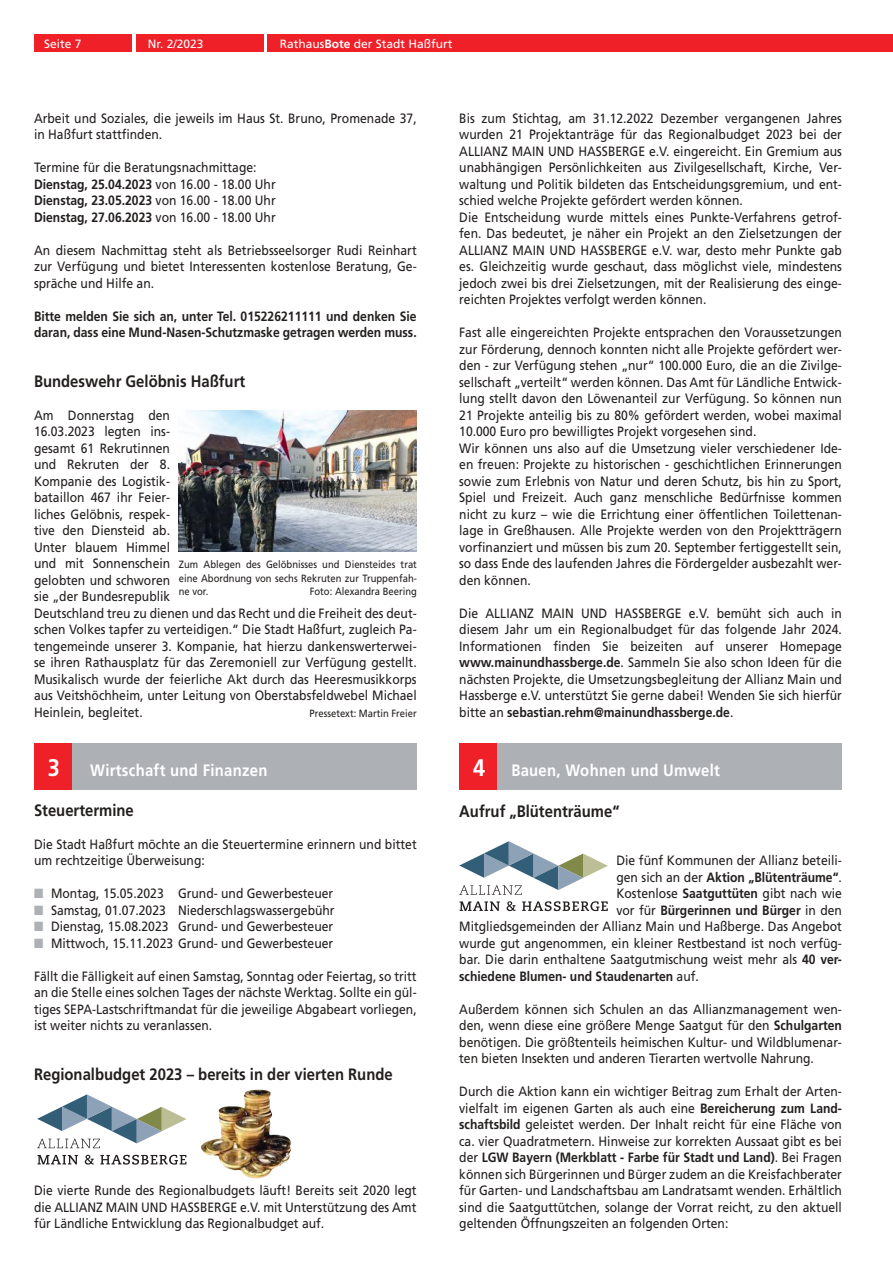
<style>
.page{position:relative;width:893px;height:1263px;background:#fff}
.page>*{position:absolute;margin:0;border:0;box-sizing:border-box;transform-origin:0 0}
.t1{font:700 24px "Frutiger";color:#fff;scale:.9 1}
.t2{font:700 16.5px "Frutiger";color:#241f1f;scale:.9 1}
.t3{font:700 16.5px "Frutiger";letter-spacing:.02em;color:#fff;scale:.9 1}
.t4{font:13.5px/16.5px "Frutiger";color:#241f1f;scale:.9 1}
.t5{font:700 13.5px/16.5px "Frutiger";color:#241f1f;scale:.9 1}
.t6{font:12px "Frutiger";color:#fff}
.t7{font:10.5px/13.5px "Frutiger";color:#241f1f;text-align:justify;scale:.9 1}
.s1{font-weight:700}
.s2{color:#adb0b5}
.s3{font-size:24px}
.s4{font-weight:400}
</style>
<div class="page">
<div style="left:34px;top:34px;width:98px;height:17px;background:#f02029"></div>
<div style="left:136px;top:34px;width:128px;height:17px;background:#f02029"></div>
<div style="left:268px;top:34px;width:625px;height:17px;background:#f02029"></div>
<div style="left:34px;top:743px;width:38px;height:47px;background:#f02029"></div>
<div style="left:72px;top:743px;width:345px;height:47px;background:#adb0b5"></div>
<img style="left:179px;top:410px;width:238px;height:141px">
<svg style="left:37px;top:1094px;width:150px;height:54px"></svg>
<svg style="left:37px;top:1155px;width:41px;height:9px"></svg>
<svg style="left:85px;top:1155px;width:9px;height:9px"></svg>
<svg style="left:100px;top:1155px;width:87px;height:9px"></svg>
<img style="left:200px;top:1089px;width:91px;height:90px">
<div style="left:459px;top:743px;width:38px;height:47px;background:#f02029"></div>
<div style="left:497px;top:743px;width:345px;height:47px;background:#adb0b5"></div>
<svg style="left:459px;top:841px;width:149px;height:54px"></svg>
<svg style="left:460px;top:901px;width:40px;height:10px"></svg>
<svg style="left:507px;top:901px;width:8px;height:10px"></svg>
<svg style="left:522px;top:901px;width:86px;height:10px"></svg>
<p class="t6" style="left:44px;top:37px;width:39px">Seite 7</p>
<p class="t6" style="left:148px;top:37px;width:57px">Nr. 2/2023</p>
<p class="t6" style="left:280px;top:37px;width:174px">Rathaus<span class="s1">Bote</span> der Stadt Haßfurt</p>
<p class="t4" style="left:34px;top:110px;width:427px">Arbeit und Soziales, die jeweils im Haus St. Bruno, Promenade 37, in Haßfurt stattfinden.</p>
<p class="t4" style="left:34px;top:159px;width:270px">Termine für die Beratungsnachmittage:<br><span class="s1">Dienstag, 25.04.2023</span> von 16.00 - 18.00 Uhr <span class="s1">Dienstag, 23.05.2023</span> von 16.00 - 18.00 Uhr <span class="s1">Dienstag, 27.06.2023</span> von 16.00 - 18.00 Uhr</p>
<p class="t4" style="left:34px;top:242px;width:427px;text-align:justify">An diesem Nachmittag steht als Betriebsseelsorger Rudi Reinhart zur Verfügung und bietet Interessenten kostenlose Beratung, Ge&shy;spräche und Hilfe an.</p>
<p class="t5" style="left:34px;top:308px;width:427px">Bitte melden Sie sich an, unter Tel. 015226211111 und denken Sie daran, dass eine Mund-Nasen-Schutzmaske getragen werden muss.</p>
<p class="t2" style="left:34px;top:371px;width:236px">Bundeswehr Gelöbnis Haßfurt</p>
<p class="t4" style="left:34px;top:407px;width:427px">Am Donnerstag den<br>16.03.2023 legten ins-<br>gesamt 61 Rekrutinnen<br>und Rekruten der 8.<br>Kompanie des Logistik-<br>bataillon 467 ihr Feier-<br>liches Gelöbnis, respek-<br>tive den Diensteid ab.<br>Unter blauem Himmel<br>und mit Sonnenschein<br>gelobten und schworen<br>sie „der Bundesrepublik<br>Deutschland treu zu dienen und das Recht und die Freiheit des deut&shy;schen Volkes tapfer zu verteidigen.“ Die Stadt Haßfurt, zugleich Pa&shy;tengemeinde unserer 3. Kompanie, hat hierzu dankenswerterwei&shy;se ihren Rathausplatz für das Zeremoniell zur Verfügung gestellt.<br>Musikalisch wurde der feierliche Akt durch das Heeresmusikkorps aus Veitshöchheim, unter Leitung von Oberstabsfeldwebel Michael Heinlein, begleitet.</p>
<p class="t7" style="left:179px;top:558px;width:266px">Zum Ablegen des Gelöbnisses und Diensteides trat eine Abordnung von sechs Rekruten zur Truppenfah&shy;ne vor.</p>
<p class="t7" style="left:310px;top:585px;width:121px">Foto: Alexandra Beering</p>
<p class="t7" style="left:310px;top:706px;width:121px">Pressetext: Martin Freier</p>
<h1 class="t1" style="left:48px;top:753px;width:15px">3</h1>
<p class="t3" style="left:90px;top:760px;width:199px">Wirtschaft und Finanzen</p>
<p class="t2" style="left:34px;top:800px;width:112px">Steuertermine</p>
<p class="t4" style="left:34px;top:836px;width:427px">Die Stadt Haßfurt möchte an die Steuertermine erinnern und bittet um rechtzeitige Überweisung:</p>
<p class="t4" style="left:34px;top:885px;width:334px"><span class="s2">■</span> Montag, 15.05.2023 Grund- und Gewerbesteuer</p>
<p class="t4" style="left:34px;top:902px;width:336px"><span class="s2">■</span> Samstag, 01.07.2023 Niederschlagswassergebühr</p>
<p class="t4" style="left:34px;top:918px;width:334px"><span class="s2">■</span> Dienstag, 15.08.2023 Grund- und Gewerbesteuer</p>
<p class="t4" style="left:34px;top:935px;width:334px"><span class="s2">■</span> Mittwoch, 15.11.2023 Grund- und Gewerbesteuer</p>
<p class="t4" style="left:34px;top:968px;width:427px;text-align:justify">Fällt die Fälligkeit auf einen Samstag, Sonntag oder Feiertag, so tritt an die Stelle eines solchen Tages der nächste Werktag. Sollte ein gül&shy;tiges SEPA-Lastschriftmandat für die jeweilige Abgabeart vorliegen, ist weiter nichts zu veranlassen.</p>
<p class="t2" style="left:34px;top:1064px;width:400px">Regionalbudget 2023 – bereits in der vierten Runde</p>
<p class="t4" style="left:34px;top:1182px;width:427px;text-align:justify">Die vierte Runde des Regionalbudgets läuft! Bereits seit 2020 legt die ALLIANZ MAIN UND HASSBERGE e.V. mit Unterstützung des Amt für Ländliche Entwicklung das Regionalbudget auf.</p>
<p class="t4" style="left:459px;top:110px;width:427px">Bis zum Stichtag, am 31.12.2022 Dezember vergangenen Jahres wurden 21 Projektanträge für das Regionalbudget 2023 bei der ALLIANZ MAIN UND HASSBERGE e.V. eingereicht. Ein Gremium aus unabhängigen Persönlichkeiten aus Zivilgesellschaft, Kirche, Ver&shy;waltung und Politik bildeten das Entscheidungsgremium, und ent&shy;schied welche Projekte gefördert werden können.<br>Die Entscheidung wurde mittels eines Punkte-Verfahrens getrof&shy;fen. Das bedeutet, je näher ein Projekt an den Zielsetzungen der ALLIANZ MAIN UND HASSBERGE e.V. war, desto mehr Punkte gab es. Gleichzeitig wurde geschaut, dass möglichst viele, mindestens jedoch zwei bis drei Zielsetzungen, mit der Realisierung des einge&shy;reichten Projektes verfolgt werden können.</p>
<p class="t4" style="left:459px;top:324px;width:427px">Fast alle eingereichten Projekte entsprachen den Voraussetzungen zur Förderung, dennoch konnten nicht alle Projekte gefördert wer&shy;den - zur Verfügung stehen „nur“ 100.000 Euro, die an die Zivilge&shy;sellschaft „verteilt“ werden können. Das Amt für Ländliche Entwick&shy;lung stellt davon den Löwenanteil zur Verfügung. So können nun 21 Projekte anteilig bis zu 80% gefördert werden, wobei maximal 10.000 Euro pro bewilligtes Projekt vorgesehen sind.<br>Wir können uns also auf die Umsetzung vieler verschiedener Ide&shy;en freuen: Projekte zu historischen - geschichtlichen Erinnerungen sowie zum Erlebnis von Natur und deren Schutz, bis hin zu Sport, Spiel und Freizeit. Auch ganz menschliche Bedürfnisse kommen nicht zu kurz – wie die Errichtung einer öffentlichen Toilettenan&shy;lage in Greßhausen. Alle Projekte werden von den Projektträgern vorfinanziert und müssen bis zum 20. September fertiggestellt sein, so dass Ende des laufenden Jahres die Fördergelder ausbezahlt wer&shy;den können.</p>
<p class="t4" style="left:459px;top:605px;width:427px;text-align:justify">Die ALLIANZ MAIN UND HASSBERGE e.V. bemüht sich auch in diesem Jahr um ein Regionalbudget für das folgende Jahr 2024.<br>Informationen finden Sie beizeiten auf unserer Homepage <span class="s1">www.mainundhassberge.de</span>. Sammeln Sie also schon Ideen für die nächsten Projekte, die Umsetzungsbegleitung der Allianz Main und Hassberge e.V. unterstützt Sie gerne dabei! Wenden Sie sich hierfür bitte an <span class="s1">sebastian.rehm@mainundhassberge.de</span>.</p>
<p class="t3" style="left:473px;top:761px;width:276px"><span class="s3">4</span> Bauen, Wohnen und Umwelt</p>
<p class="t2" style="left:459px;top:802px;width:180px">Aufruf „Blütenträume“</p>
<p class="t4" style="left:616px;top:852px;width:252px">Die fünf Kommunen der Allianz beteili-</p>
<p class="t5" style="left:616px;top:869px;width:252px"><span class="s4">gen sich an der</span> Aktion „Blütenträume“<span class="s4">.</span></p>
<p class="t4" style="left:616px;top:885px;width:252px">Kostenlose <span class="s1">Saatguttüten</span> gibt nach wie</p>
<p class="t5" style="left:616px;top:902px;width:252px"><span class="s4">vor für</span> Bürgerinnen und Bürger <span class="s4">in den</span></p>
<p class="t4" style="left:459px;top:918px;width:427px">Mitgliedsgemeinden der Allianz Main und Haßberge. Das Angebot</p>
<p class="t4" style="left:459px;top:935px;width:427px">wurde gut angenommen, ein kleiner Restbestand ist noch verfüg-</p>
<p class="t4" style="left:459px;top:951px;width:427px">bar. Die darin enthaltene Saatgutmischung weist mehr als <span class="s1">40 ver-</span></p>
<p class="t5" style="left:459px;top:968px;width:268px">schiedene Blumen- und Staudenarten <span class="s4">auf.</span></p>
<p class="t4" style="left:459px;top:1001px;width:427px;text-align:justify">Außerdem können sich Schulen an das Allianzmanagement wen&shy;den, wenn diese eine größere Menge Saatgut für den <span class="s1">Schulgarten </span>benötigen. Die größtenteils heimischen Kultur- und Wildblumenar&shy;ten bieten Insekten und anderen Tierarten wertvolle Nahrung.</p>
<p class="t4" style="left:459px;top:1083px;width:427px;text-align:justify">Durch die Aktion kann ein wichtiger Beitrag zum Erhalt der Arten&shy;vielfalt im eigenen Garten als auch eine <span class="s1">Bereicherung zum Land&shy;schaftsbild</span> geleistet werden. Der Inhalt reicht für eine Fläche von ca. vier Quadratmetern. Hinweise zur korrekten Aussaat gibt es bei der <span class="s1">LGW Bayern (Merkblatt - Farbe für Stadt und Land)</span>. Bei Fragen können sich Bürgerinnen und Bürger zudem an die Kreisfachberater für Garten- und Landschaftsbau am Landratsamt wenden. Erhältlich sind die Saatguttütchen, solange der Vorrat reicht, zu den aktuell geltenden Öffnungszeiten an folgenden Orten:</p>
</div>
